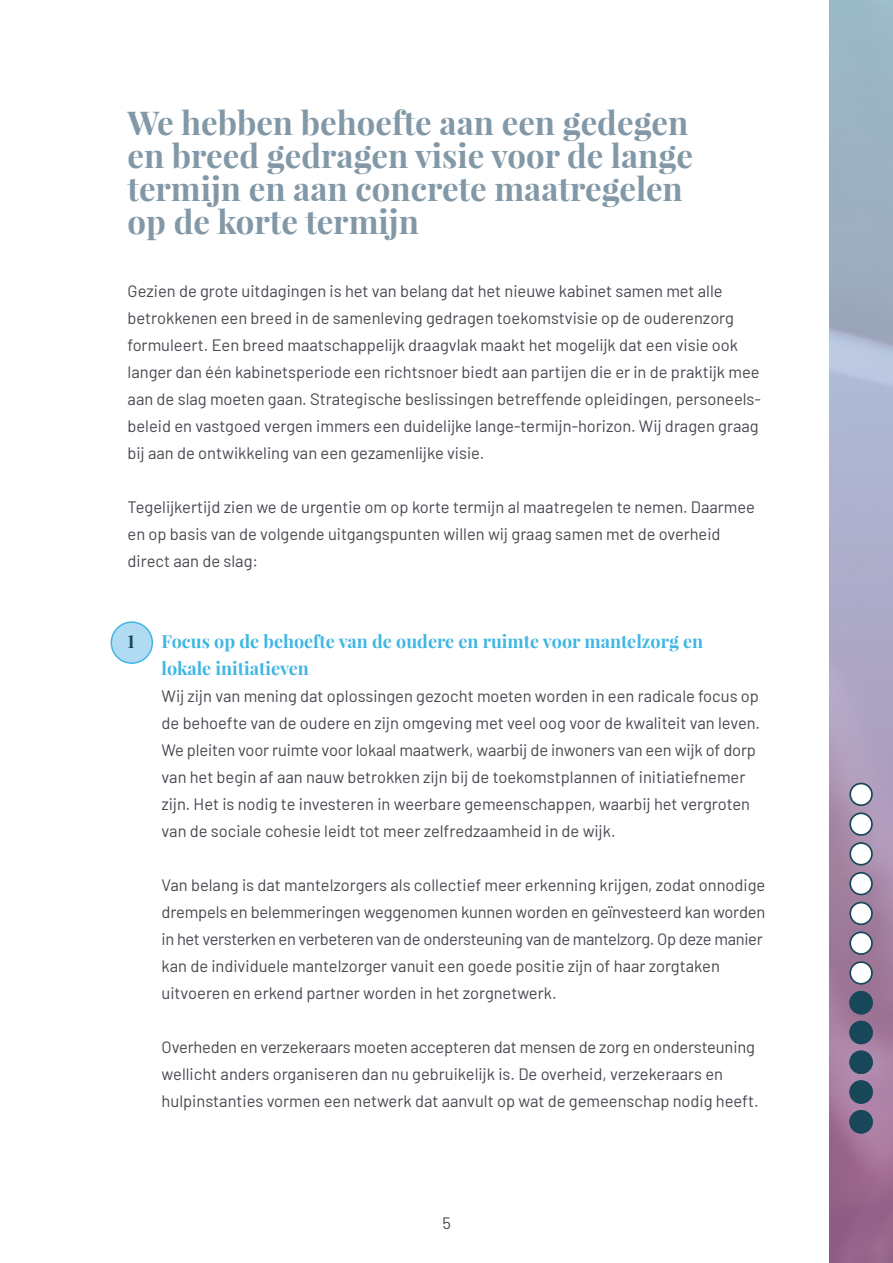
<style>
.page{position:relative;width:893px;height:1263px;background:#fff}
.page>*{position:absolute;margin:0;border:0;box-sizing:border-box;transform-origin:0 0}
.t1{font:700 33px/33px "Playfair Display";color:#8298a7}
.t2{font:700 18px/27px "Playfair Display";color:#3fb6e3}
.t3{font:700 18px "Playfair Display";color:#174759}
.t4{font:16.5px/27px "Barlow";color:#474850}
</style>
<div class="page">
<svg style="left:829px;top:0;width:64px;height:1263px;background:#a49db8"></svg>
<div style="left:850px;top:962px;width:22px;height:22px;background:#fff;border-radius:50%"></div>
<div style="left:849px;top:961px;width:24px;height:24px;border:2px solid #174759;border-radius:50%"></div>
<div style="left:850px;top:932px;width:22px;height:22px;background:#fff;border-radius:50%"></div>
<div style="left:849px;top:931px;width:24px;height:24px;border:2px solid #174759;border-radius:50%"></div>
<div style="left:850px;top:902px;width:22px;height:22px;background:#fff;border-radius:50%"></div>
<div style="left:849px;top:902px;width:24px;height:23px;border:2px solid #174759;border-radius:50%"></div>
<div style="left:850px;top:873px;width:22px;height:21px;background:#fff;border-radius:50%"></div>
<div style="left:849px;top:872px;width:24px;height:23px;border:2px solid #174759;border-radius:50%"></div>
<div style="left:850px;top:843px;width:22px;height:22px;background:#fff;border-radius:50%"></div>
<div style="left:849px;top:842px;width:24px;height:23px;border:2px solid #174759;border-radius:50%"></div>
<div style="left:850px;top:813px;width:22px;height:22px;background:#fff;border-radius:50%"></div>
<div style="left:849px;top:812px;width:24px;height:24px;border:2px solid #174759;border-radius:50%"></div>
<div style="left:850px;top:783px;width:22px;height:22px;background:#fff;border-radius:50%"></div>
<div style="left:849px;top:783px;width:24px;height:23px;border:2px solid #174759;border-radius:50%"></div>
<div style="left:111px;top:622px;width:41px;height:41px;background:#b1dbf3;border-radius:50%"></div>
<div style="left:111px;top:621px;width:42px;height:43px;border:2px solid #3fb6e3;border-radius:50%"></div>
<div style="left:850px;top:1111px;width:22px;height:22px;background:#174759;border-radius:50%"></div>
<div style="left:849px;top:1110px;width:24px;height:23px;border:2px solid #174759;border-radius:50%"></div>
<div style="left:850px;top:1081px;width:22px;height:22px;background:#174759;border-radius:50%"></div>
<div style="left:849px;top:1080px;width:24px;height:24px;border:2px solid #174759;border-radius:50%"></div>
<div style="left:850px;top:1051px;width:22px;height:22px;background:#174759;border-radius:50%"></div>
<div style="left:849px;top:1050px;width:24px;height:24px;border:2px solid #174759;border-radius:50%"></div>
<div style="left:850px;top:1022px;width:22px;height:21px;background:#174759;border-radius:50%"></div>
<div style="left:849px;top:1021px;width:24px;height:23px;border:2px solid #174759;border-radius:50%"></div>
<div style="left:850px;top:992px;width:22px;height:21px;background:#174759;border-radius:50%"></div>
<div style="left:849px;top:991px;width:24px;height:23px;border:2px solid #174759;border-radius:50%"></div>
<h1 class="t1" style="left:128px;top:106px;width:567px">We hebben behoefte aan een gedegen en breed gedragen visie voor de lange termijn en aan concrete maatregelen op de korte termijn</h1>
<p class="t4" style="left:128px;top:276px;width:635px">Gezien de grote uitdagingen is het van belang dat het nieuwe kabinet samen met alle betrokkenen een breed in de samenleving gedragen toekomstvisie op de ouderenzorg formuleert. Een breed maatschappelijk draagvlak maakt het mogelijk dat een visie ook langer dan één kabinetsperiode een richtsnoer biedt aan partijen die er in de praktijk mee aan de slag moeten gaan. Strategische beslissingen betreffende opleidingen, personeels&shy;beleid en vastgoed vergen immers een duidelijke lange-termijn-horizon. Wij dragen graag bij aan de ontwikkeling van een gezamenlijke visie.</p>
<p class="t4" style="left:128px;top:492px;width:629px">Tegelijkertijd zien we de urgentie om op korte termijn al maatregelen te nemen. Daarmee en op basis van de volgende uitgangspunten willen wij graag samen met de overheid direct aan de slag:</p>
<p class="t3" style="left:128px;top:630px;width:9px">1</p>
<p class="t2" style="left:162px;top:628px;width:543px">Focus op de behoefte van de oudere en ruimte voor mantelzorg en lokale initiatieven</p>
<p class="t4" style="left:162px;top:681px;width:600px">Wij zijn van mening dat oplossingen gezocht moeten worden in een radicale focus op de behoefte van de oudere en zijn omgeving met veel oog voor de kwaliteit van leven.<br>We pleiten voor ruimte voor lokaal maatwerk, waarbij de inwoners van een wijk of dorp van het begin af aan nauw betrokken zijn bij de toekomstplannen of initiatiefnemer zijn. Het is nodig te investeren in weerbare gemeenschappen, waarbij het vergroten van de sociale cohesie leidt tot meer zelfredzaamheid in de wijk.</p>
<p class="t4" style="left:162px;top:870px;width:605px">Van belang is dat mantelzorgers als collectief meer erkenning krijgen, zodat onnodige drempels en belemmeringen weggenomen kunnen worden en geïnvesteerd kan worden in het versterken en verbeteren van de ondersteuning van de mantelzorg. Op deze manier kan de individuele mantelzorger vanuit een goede positie zijn of haar zorgtaken uitvoeren en erkend partner worden in het zorgnetwerk.</p>
<p class="t4" style="left:162px;top:1032px;width:599px">Overheden en verzekeraars moeten accepteren dat mensen de zorg en ondersteuning wellicht anders organiseren dan nu gebruikelijk is. De overheid, verzekeraars en hulpinstanties vormen een netwerk dat aanvult op wat de gemeenschap nodig heeft.</p>
<p class="t4" style="left:442px;top:1208px;width:10px">5</p>
</div>
